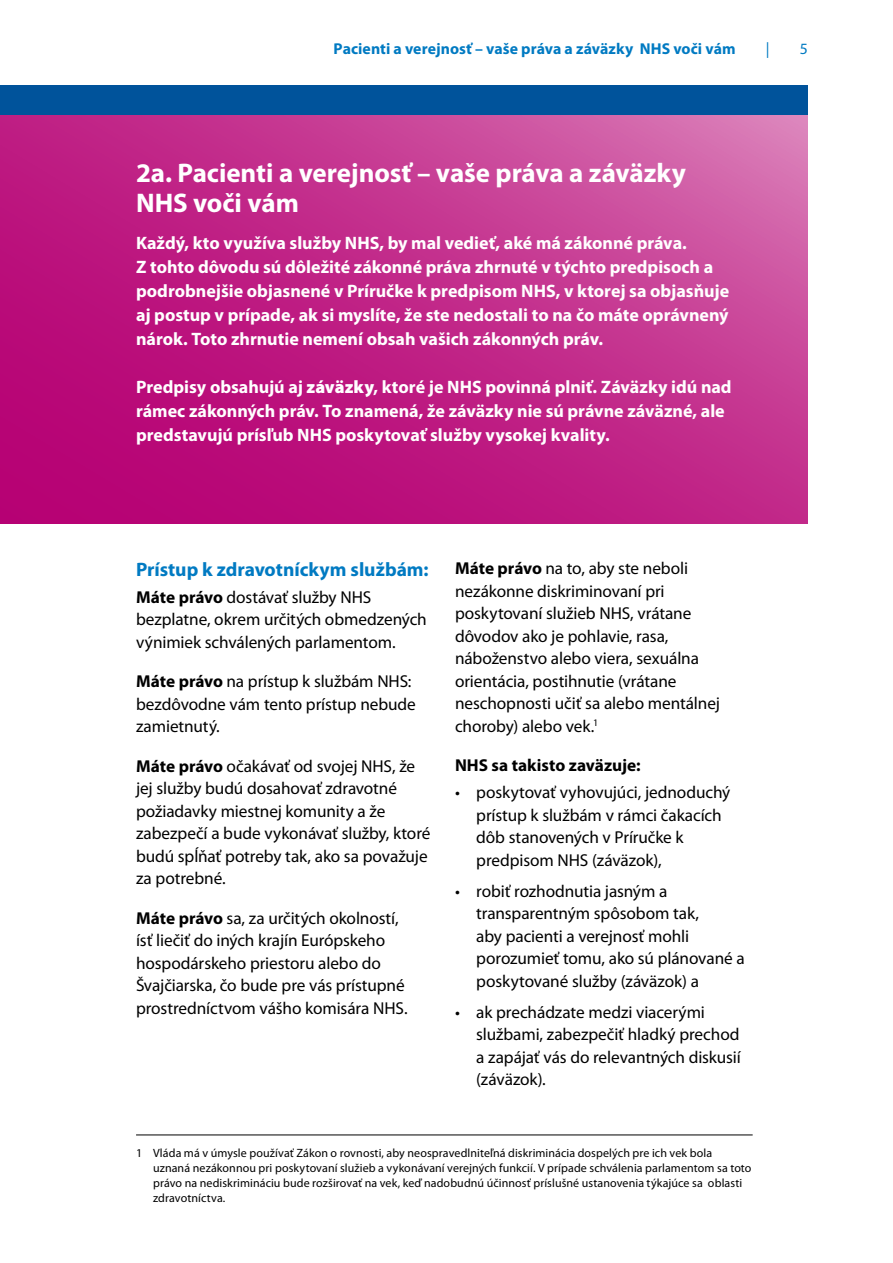
<style>
.page{position:relative;width:893px;height:1263px;background:#fff}
.page>*{position:absolute;margin:0;border:0;box-sizing:border-box;transform-origin:0 0}
.t1{font:700 27px/30px "Myriad Pro";letter-spacing:-.005em;color:#fff}
.t2{font:700 19.5px "Myriad Pro";color:#007ac2}
.t3{font:700 18px/24px "Myriad Pro";color:#fff}
.t4{font:17.25px/22.5px "Myriad Pro";letter-spacing:-.005em;color:#000}
.t5{font:700 17.25px "Myriad Pro";color:#000}
.t6{font:700 15.75px "Myriad Pro";letter-spacing:.005em;color:#007ac2}
.t7{font:15.75px "Myriad Pro";color:#007ac2}
.t8{font:12px/15px "Myriad Pro";letter-spacing:.005em;color:#000}
.s1{font-weight:900}
.s2{font-weight:700}
</style>
<div class="page">
<svg style="left:0;top:115px;width:808px;height:408px;background:#c12989"></svg>
<div style="left:0;top:85px;width:808px;height:30px;background:#00539b"></div>
<hr style="left:136px;top:1134px;width:617px;height:1px;background:#000">
<p class="t6" style="left:334px;top:39px;width:403px">Pacienti a verejnosť – vaše práva a záväzky NHS voči vám</p>
<p class="t7" style="left:766px;top:39px;width:5px">|</p>
<p class="t7" style="left:800px;top:39px;width:10px">5</p>
<h1 class="t1" style="left:136px;top:157px;width:551px">2a. Pacienti a verejnosť – vaše práva a záväzky<br>NHS voči vám</h1>
<p class="t3" style="left:136px;top:230px;width:595px">Každý, kto využíva služby NHS, by mal vedieť, aké má zákonné práva.<br>Z tohto dôvodu sú dôležité zákonné práva zhrnuté v týchto predpisoch a podrobnejšie objasnené v Príručke k predpisom NHS, v ktorej sa objasňuje aj postup v prípade, ak si myslíte, že ste nedostali to na čo máte oprávnený nárok. Toto zhrnutie nemení obsah vašich zákonných práv.</p>
<p class="t3" style="left:136px;top:374px;width:597px">Predpisy obsahujú aj <span class="s1">záväzky</span>, ktoré je NHS povinná plniť. Záväzky idú nad rámec zákonných práv. To znamená, že záväzky nie sú právne záväzné, ale predstavujú prísľub NHS poskytovať služby vysokej kvality.</p>
<p class="t2" style="left:136px;top:557px;width:294px">Prístup k zdravotníckym službám:</p>
<p class="t4" style="left:136px;top:585px;width:292px"><span class="s2">Máte právo</span> dostávať služby NHS bezplatne, okrem určitých obmedzených výnimiek schválených parlamentom.</p>
<p class="t4" style="left:136px;top:670px;width:281px"><span class="s2">Máte právo</span> na prístup k službám NHS: bezdôvodne vám tento prístup nebude zamietnutý.</p>
<p class="t4" style="left:136px;top:754px;width:296px"><span class="s2">Máte právo</span> očakávať od svojej NHS, že jej služby budú dosahovať zdravotné požiadavky miestnej komunity a že zabezpečí a bude vykonávať služby, ktoré budú spĺňať potreby tak, ako sa považuje za potrebné.</p>
<p class="t4" style="left:136px;top:906px;width:273px"><span class="s2">Máte právo</span> sa, za určitých okolností, ísť liečiť do iných krajín Európskeho hospodárskeho priestoru alebo do Švajčiarska, čo bude pre vás prístupné prostredníctvom vášho komisára NHS.</p>
<p class="t4" style="left:455px;top:557px;width:266px"><span class="s2">Máte právo</span> na to, aby ste neboli nezákonne diskriminovaní pri poskytovaní služieb NHS, vrátane dôvodov ako je pohlavie, rasa, náboženstvo alebo viera, sexuálna orientácia, postihnutie (vrátane neschopnosti učiť sa alebo mentálnej choroby) alebo vek.<sup>1</sup></p>
<p class="t5" style="left:455px;top:754px;width:187px">NHS sa takisto zaväzuje:</p>
<p class="t4" style="left:476px;top:781px;width:256px;text-indent:-21px">• poskytovať vyhovujúci, jednoduchý prístup k službám v rámci čakacích dôb stanovených v Príručke k predpisom NHS (záväzok),</p>
<p class="t4" style="left:476px;top:879px;width:270px;text-indent:-21px">• robiť rozhodnutia jasným a transparentným spôsobom tak,<br>aby pacienti a verejnosť mohli porozumieť tomu, ako sú plánované a poskytované služby (záväzok) a</p>
<p class="t4" style="left:476px;top:1000px;width:266px;text-indent:-21px">• ak prechádzate medzi viacerými službami, zabezpečiť hladký prechod a zapájať vás do relevantných diskusií (záväzok).</p>
<p class="t8" style="left:153px;top:1145px;width:600px;text-indent:-17px">1 Vláda má v úmysle používať Zákon o rovnosti, aby neospravedlniteľná diskriminácia dospelých pre ich vek bola uznaná nezákonnou pri poskytovaní služieb a vykonávaní verejných funkcií. V prípade schválenia parlamentom sa toto právo na nediskrimináciu bude rozširovať na vek, keď nadobudnú účinnosť príslušné ustanovenia týkajúce sa oblasti zdravotníctva.</p>
</div>
